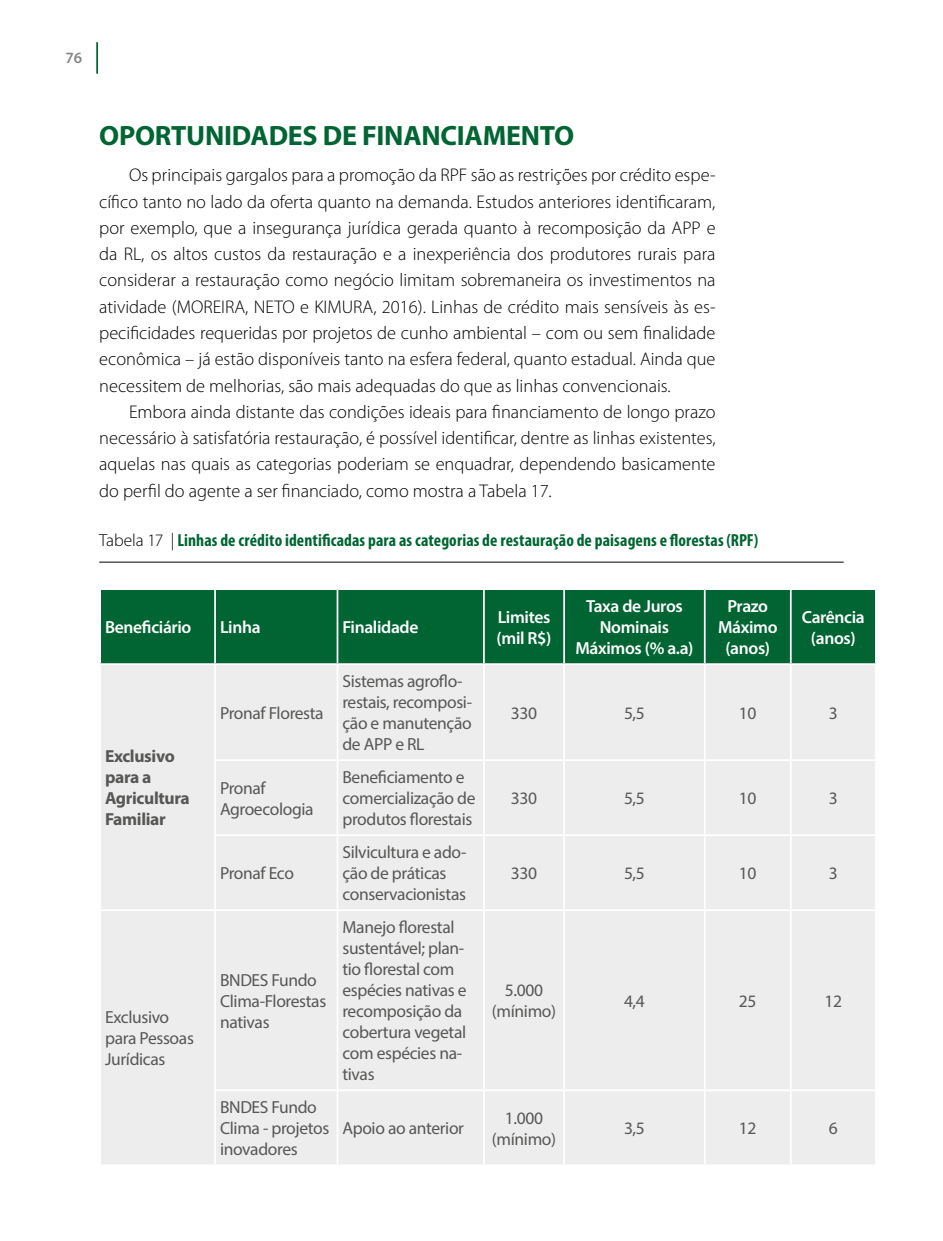
<style>
.page{position:relative;width:943px;height:1241px;background:#fff}
.page>*{position:absolute;margin:0;border:0;box-sizing:border-box;transform-origin:0 0}
.t1{font:700 28px "Myriad Pro";letter-spacing:-.01em;color:#006533}
.t2{font:300 18.38px/26.2px "Myriad Pro";color:#000;text-align:justify}
.t3{font:17.5px/21px "Myriad Pro";letter-spacing:-.02em;color:#575756}
.t4{font:600 17.5px/21px "Myriad Pro";letter-spacing:-.02em;color:#fff;text-align:center}
.t5{font:700 condensed 17.5px "Myriad Pro";letter-spacing:.005em;color:#006533}
.t6{font:700 17.5px/21px "Myriad Pro";letter-spacing:-.02em;color:#575756}
.t7{font:600 15.75px "Myriad Pro";color:#878787}
.s1{font-weight:300;font-stretch:normal;color:#000}
</style>
<div class="page">
<hr style="left:96px;top:42px;width:2px;height:32px;background:#006533">
<hr style="left:99px;top:561px;width:744px;height:1px;background:#000">
<div style="left:101px;top:590px;width:774px;height:73px;background:#006533"></div>
<div style="left:101px;top:665px;width:774px;height:499px;background:#ededed"></div>
<hr style="left:214px;top:590px;width:2px;height:73px;background:#fff">
<hr style="left:336px;top:590px;width:2px;height:73px;background:#fff">
<hr style="left:483px;top:590px;width:2px;height:73px;background:#fff">
<hr style="left:563px;top:590px;width:2px;height:73px;background:#fff">
<hr style="left:704px;top:590px;width:1px;height:73px;background:#fff">
<hr style="left:790px;top:590px;width:1px;height:73px;background:#fff">
<hr style="left:214px;top:665px;width:2px;height:94px;background:#fff">
<hr style="left:336px;top:665px;width:2px;height:94px;background:#fff">
<hr style="left:483px;top:665px;width:2px;height:94px;background:#fff">
<hr style="left:563px;top:665px;width:2px;height:94px;background:#fff">
<hr style="left:704px;top:665px;width:1px;height:94px;background:#fff">
<hr style="left:790px;top:665px;width:1px;height:94px;background:#fff">
<hr style="left:214px;top:759px;width:123px;height:2px;background:#fff">
<hr style="left:214px;top:761px;width:2px;height:73px;background:#fff">
<hr style="left:337px;top:759px;width:147px;height:2px;background:#fff">
<hr style="left:336px;top:761px;width:2px;height:73px;background:#fff">
<hr style="left:484px;top:759px;width:80px;height:2px;background:#fff">
<hr style="left:483px;top:761px;width:2px;height:73px;background:#fff">
<hr style="left:564px;top:759px;width:140px;height:2px;background:#fff">
<hr style="left:563px;top:761px;width:2px;height:73px;background:#fff">
<hr style="left:704px;top:759px;width:86px;height:2px;background:#fff">
<hr style="left:704px;top:761px;width:1px;height:73px;background:#fff">
<hr style="left:790px;top:759px;width:86px;height:2px;background:#fff">
<hr style="left:790px;top:761px;width:1px;height:73px;background:#fff">
<hr style="left:214px;top:834px;width:123px;height:2px;background:#fff">
<hr style="left:214px;top:836px;width:2px;height:73px;background:#fff">
<hr style="left:337px;top:834px;width:147px;height:2px;background:#fff">
<hr style="left:336px;top:836px;width:2px;height:73px;background:#fff">
<hr style="left:484px;top:834px;width:80px;height:2px;background:#fff">
<hr style="left:483px;top:836px;width:2px;height:73px;background:#fff">
<hr style="left:564px;top:834px;width:140px;height:2px;background:#fff">
<hr style="left:563px;top:836px;width:2px;height:73px;background:#fff">
<hr style="left:704px;top:834px;width:86px;height:2px;background:#fff">
<hr style="left:704px;top:836px;width:1px;height:73px;background:#fff">
<hr style="left:790px;top:834px;width:86px;height:2px;background:#fff">
<hr style="left:790px;top:836px;width:1px;height:73px;background:#fff">
<hr style="left:99px;top:909px;width:116px;height:1px;background:#fff">
<hr style="left:215px;top:909px;width:122px;height:1px;background:#fff">
<hr style="left:214px;top:910px;width:2px;height:179px;background:#fff">
<hr style="left:337px;top:909px;width:147px;height:1px;background:#fff">
<hr style="left:336px;top:910px;width:2px;height:179px;background:#fff">
<hr style="left:484px;top:909px;width:80px;height:1px;background:#fff">
<hr style="left:483px;top:910px;width:2px;height:179px;background:#fff">
<hr style="left:564px;top:909px;width:140px;height:1px;background:#fff">
<hr style="left:563px;top:910px;width:2px;height:179px;background:#fff">
<hr style="left:704px;top:909px;width:86px;height:1px;background:#fff">
<hr style="left:704px;top:910px;width:1px;height:179px;background:#fff">
<hr style="left:790px;top:909px;width:86px;height:1px;background:#fff">
<hr style="left:790px;top:910px;width:1px;height:179px;background:#fff">
<hr style="left:214px;top:1089px;width:123px;height:1px;background:#fff">
<hr style="left:214px;top:1090px;width:2px;height:74px;background:#fff">
<hr style="left:337px;top:1089px;width:147px;height:1px;background:#fff">
<hr style="left:336px;top:1090px;width:2px;height:74px;background:#fff">
<hr style="left:484px;top:1089px;width:80px;height:1px;background:#fff">
<hr style="left:483px;top:1090px;width:2px;height:74px;background:#fff">
<hr style="left:564px;top:1089px;width:140px;height:1px;background:#fff">
<hr style="left:563px;top:1090px;width:2px;height:74px;background:#fff">
<hr style="left:704px;top:1089px;width:86px;height:1px;background:#fff">
<hr style="left:704px;top:1090px;width:1px;height:74px;background:#fff">
<hr style="left:790px;top:1089px;width:86px;height:1px;background:#fff">
<hr style="left:790px;top:1090px;width:1px;height:74px;background:#fff">
<p class="t7" style="left:65px;top:48px;width:18px">76</p>
<h1 class="t1" style="left:99px;top:117px;width:476px">OPORTUNIDADES DE FINANCIAMENTO</h1>
<p class="t2" style="left:99px;top:162px;width:618px;text-indent:30px">Os principais gargalos para a promoção da RPF são as restrições por crédito espe&shy;cífico tanto no lado da oferta quanto na demanda. Estudos anteriores identificaram, por exemplo, que a insegurança jurídica gerada quanto à recomposição da APP e da RL, os altos custos da restauração e a inexperiência dos produtores rurais para considerar a restauração como negócio limitam sobremaneira os investimentos na atividade (MOREIRA, NETO e KIMURA, 2016). Linhas de crédito mais sensíveis às es&shy;pecificidades requeridas por projetos de cunho ambiental – com ou sem finalidade econômica – já estão disponíveis tanto na esfera federal, quanto estadual. Ainda que necessitem de melhorias, são mais adequadas do que as linhas convencionais.</p>
<p class="t2" style="left:99px;top:399px;width:617px;text-indent:30px">Embora ainda distante das condições ideais para financiamento de longo prazo necessário à satisfatória restauração, é possível identificar, dentre as linhas existentes, aquelas nas quais as categorias poderiam se enquadrar, dependendo basicamente do perfil do agente a ser financiado, como mostra a Tabela 17.</p>
<p class="t5" style="left:99px;top:529px;width:660px"><span class="s1">Tabela 17 |</span> Linhas de crédito identificadas para as categorias de restauração de paisagens e florestas (RPF)</p>
<p class="t4" style="left:105px;top:616px;width:88px">Beneficiário</p>
<p class="t4" style="left:220px;top:616px;width:42px">Linha</p>
<p class="t4" style="left:342px;top:616px;width:77px">Finalidade</p>
<p class="t4" style="left:496px;top:605px;width:56px;text-align:left">Limites (mil R$)</p>
<p class="t4" style="left:575px;top:595px;width:120px">Taxa de Juros<br>Nominais<br>Máximos (% a.a)</p>
<p class="t4" style="left:718px;top:595px;width:61px">Prazo<br>Máximo (anos)</p>
<p class="t4" style="left:801px;top:605px;width:64px">Carência (anos)</p>
<p class="t6" style="left:105px;top:745px;width:86px">Exclusivo para a<br>Agricultura<br>Familiar</p>
<p class="t3" style="left:105px;top:1006px;width:90px">Exclusivo para Pessoas<br>Jurídicas</p>
<p class="t3" style="left:220px;top:702px;width:105px">Pronaf Floresta</p>
<p class="t3" style="left:342px;top:670px;width:131px">Sistemas agroflo&shy;restais, recomposi&shy;ção e manutenção de APP e RL</p>
<p class="t3" style="left:220px;top:777px;width:95px">Pronaf<br>Agroecologia</p>
<p class="t3" style="left:342px;top:766px;width:135px">Beneficiamento e comercialização de produtos florestais</p>
<p class="t3" style="left:220px;top:862px;width:75px">Pronaf Eco</p>
<p class="t3" style="left:220px;top:969px;width:108px">BNDES Fundo<br>Clima-Florestas nativas</p>
<p class="t3" style="left:342px;top:841px;width:125px">Silvicultura e ado&shy;ção de práticas conservacionistas</p>
<p class="t3" style="left:342px;top:916px;width:125px">Manejo florestal sustentável; plan&shy;tio florestal com espécies nativas e recomposição da cobertura vegetal com espécies na&shy;tivas</p>
<p class="t3" style="left:511px;top:702px;width:28px">330</p>
<p class="t3" style="left:624px;top:702px;width:22px">5,5</p>
<p class="t3" style="left:739px;top:702px;width:19px">10</p>
<p class="t3" style="left:828px;top:702px;width:10px">3</p>
<p class="t3" style="left:511px;top:787px;width:28px">330</p>
<p class="t3" style="left:624px;top:787px;width:22px">5,5</p>
<p class="t3" style="left:739px;top:787px;width:19px">10</p>
<p class="t3" style="left:828px;top:787px;width:10px">3</p>
<p class="t3" style="left:511px;top:862px;width:28px">330</p>
<p class="t3" style="left:624px;top:862px;width:22px">5,5</p>
<p class="t3" style="left:739px;top:862px;width:19px">10</p>
<p class="t3" style="left:828px;top:862px;width:10px">3</p>
<p class="t3" style="left:492px;top:979px;width:66px;text-align:center">5.000 (mínimo)</p>
<p class="t3" style="left:624px;top:990px;width:22px">4,4</p>
<p class="t3" style="left:739px;top:990px;width:19px">25</p>
<p class="t3" style="left:824px;top:990px;width:19px">12</p>
<p class="t3" style="left:220px;top:1096px;width:111px">BNDES Fundo<br>Clima - projetos inovadores</p>
<p class="t3" style="left:342px;top:1117px;width:123px">Apoio ao anterior</p>
<p class="t3" style="left:492px;top:1106px;width:66px;text-align:center">1.000 (mínimo)</p>
<p class="t3" style="left:624px;top:1117px;width:22px">3,5</p>
<p class="t3" style="left:739px;top:1117px;width:19px">12</p>
<p class="t3" style="left:828px;top:1117px;width:10px">6</p>
</div>
